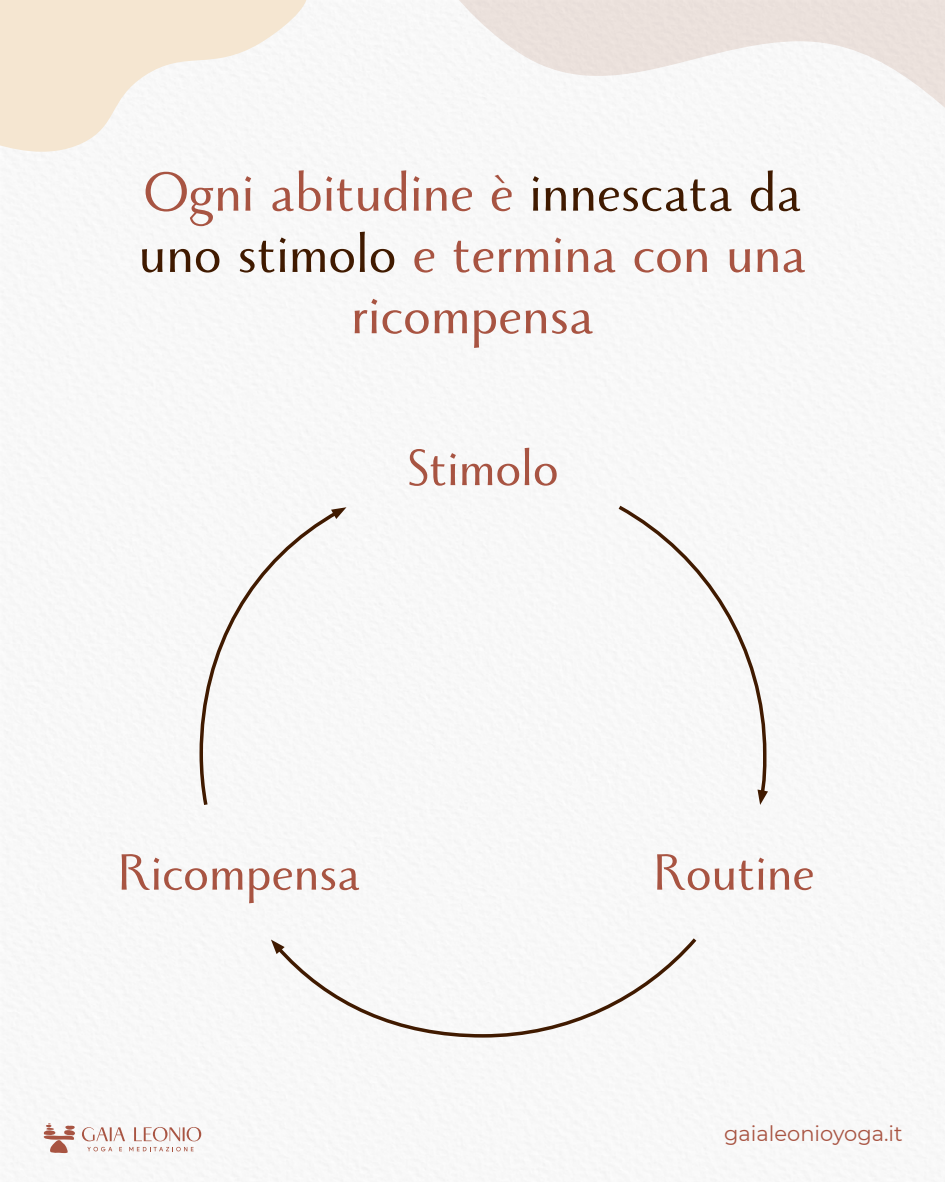
<style>
.page{position:relative;width:945px;height:1182px;background:#fff}
.page>*{position:absolute;margin:0;border:0;box-sizing:border-box;transform-origin:0 0}
.t1{font:61.25px/61.2px "Monterchi";color:#a85442;text-align:center}
.t2{font:56.88px "Monterchi";color:#a85442}
.t3{font:21px "Montserrat";color:#a85442}
.s1{color:#401a00}
</style>
<div class="page">
<img style="left:1px;top:644px;width:733px;height:537px">
<svg style="left:44px;top:1123px;width:31px;height:29px"></svg>
<svg style="left:82px;top:1126px;width:119px;height:25px"></svg>
<svg style="left:198px;top:502px;width:570px;height:537px"></svg>
<svg style="left:758px;top:789px;width:10px;height:15px"></svg>
<svg style="left:271px;top:939px;width:14px;height:15px"></svg>
<svg style="left:331px;top:507px;width:16px;height:12px"></svg>
<svg style="left:342px;top:0;width:603px;height:242px"></svg>
<svg style="left:0;top:0;width:312px;height:160px;fill:#f5e6d1"></svg>
<p class="t1" style="left:139px;top:158px;width:669px">Ogni abitudine è <span class="s1">innescata da uno stimolo</span> e termina con una ricompensa</p>
<p class="t2" style="left:407px;top:427px;width:153px">Stimolo</p>
<p class="t2" style="left:117px;top:831px;width:245px">Ricompensa</p>
<p class="t2" style="left:653px;top:831px;width:163px">Routine</p>
<p class="t3" style="left:724px;top:1119px;width:180px">gaialeonioyoga.it</p>
</div>
